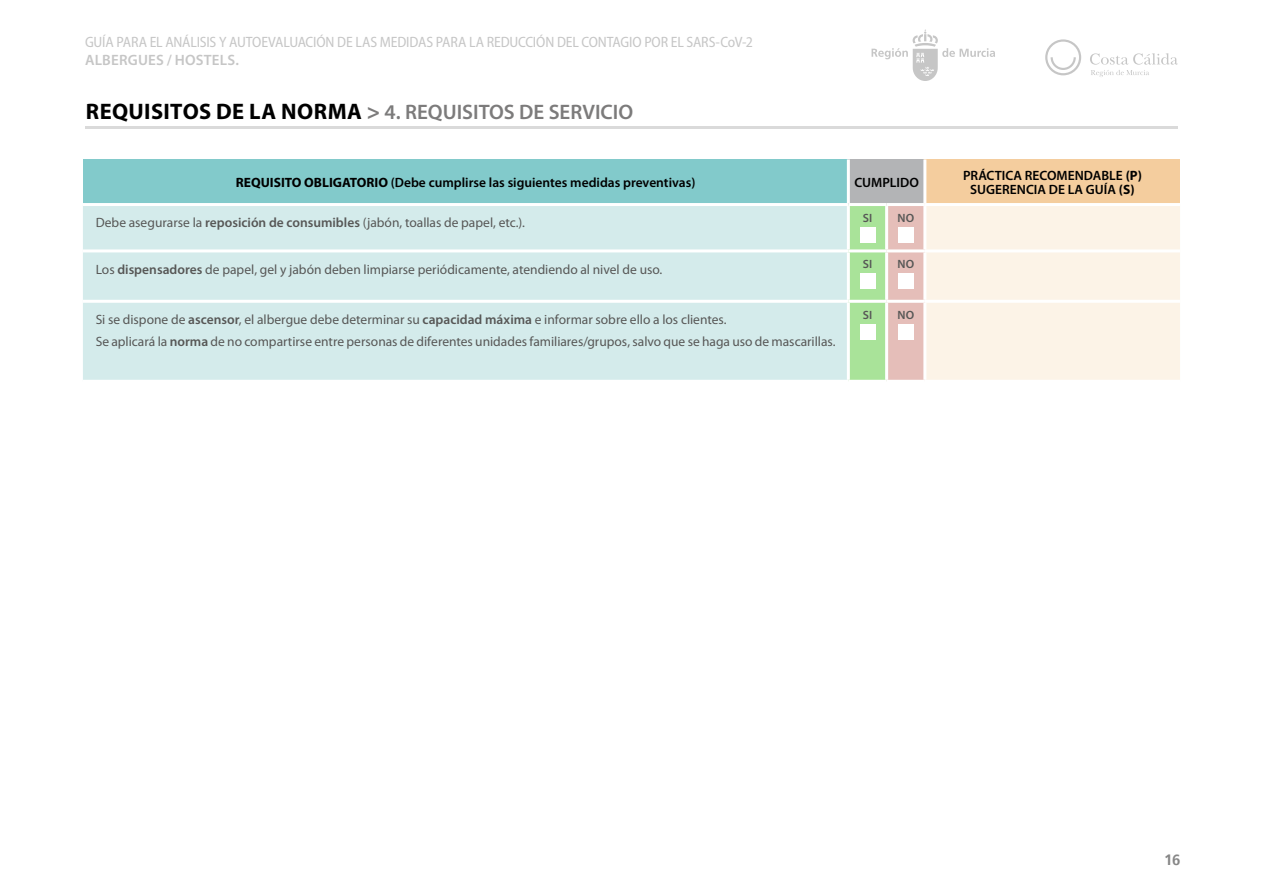
<style>
.page{position:relative;width:1263px;height:893px;background:#fff}
.page>*{position:absolute;margin:0;border:0;box-sizing:border-box;transform-origin:0 0}
.t1{font:600 21px "Myriad Pro";color:#7c7b7b}
.t2{font:semi-condensed 15px "Myriad Pro";letter-spacing:-.015em;color:#c6c6c6}
.t3{font:600 15px "Myriad Pro";letter-spacing:.015em;color:#c6c6c6}
.t4{font:700 15px "Frutiger 65";color:#878787}
.t5{font:13.5px/22.2px "Myriad Pro";color:#575756}
.t6{font:600 13.5px/13.5px "Myriad Pro";color:#000;text-align:center}
.t7{font:600 12px "Myriad Pro";letter-spacing:.005em;color:#575756}
.s1{font-weight:700;font-size:22.5px;color:#000}
.s2{font-weight:700;font-size:22.5px}
.s3{font-weight:700}
.s4{font-weight:600}
</style>
<div class="page">
<hr style="left:85px;top:126px;width:1093px;height:2px;background:#dadada">
<svg style="left:871px;top:29px;width:124px;height:52px"></svg>
<svg style="left:1045px;top:39px;width:36px;height:36px"></svg>
<svg style="left:1090px;top:53px;width:88px;height:24px"></svg>
<div style="left:83px;top:159px;width:765px;height:46px;background:#82cacb"></div>
<div style="left:848px;top:159px;width:77px;height:46px;background:#b3b4b6"></div>
<div style="left:925px;top:159px;width:255px;height:46px;background:#f4cd9e"></div>
<div style="left:83px;top:206px;width:764px;height:174px;background:#d4ebeb"></div>
<svg style="left:850px;top:206px;width:330px;height:174px;background:#f1ecdb"></svg>
<hr style="left:847px;top:159px;width:3px;height:44px;background:#fff">
<hr style="left:923px;top:159px;width:3px;height:44px;background:#fff">
<hr style="left:885px;top:206px;width:3px;height:43px;background:#fff">
<hr style="left:923px;top:206px;width:3px;height:43px;background:#fff">
<hr style="left:885px;top:252px;width:3px;height:48px;background:#fff">
<hr style="left:923px;top:252px;width:3px;height:48px;background:#fff">
<hr style="left:885px;top:303px;width:3px;height:77px;background:#fff">
<hr style="left:923px;top:303px;width:3px;height:77px;background:#fff">
<hr style="left:83px;top:249px;width:765px;height:3px;background:#fff">
<hr style="left:925px;top:249px;width:255px;height:3px;background:#fff">
<hr style="left:83px;top:300px;width:765px;height:3px;background:#fff">
<hr style="left:925px;top:300px;width:255px;height:3px;background:#fff">
<hr style="left:848px;top:203px;width:39px;height:3px;background:#fff">
<hr style="left:887px;top:203px;width:38px;height:3px;background:#fff">
<hr style="left:848px;top:249px;width:39px;height:3px;background:#fff">
<hr style="left:887px;top:249px;width:38px;height:3px;background:#fff">
<hr style="left:848px;top:300px;width:39px;height:3px;background:#fff">
<hr style="left:887px;top:300px;width:38px;height:3px;background:#fff">
<hr style="left:83px;top:203px;width:765px;height:3px;background:#fff">
<hr style="left:925px;top:203px;width:255px;height:3px;background:#fff">
<div style="left:860px;top:227px;width:15px;height:16px;background:#fff"></div>
<div style="left:898px;top:227px;width:15px;height:16px;background:#fff"></div>
<div style="left:860px;top:273px;width:15px;height:16px;background:#fff"></div>
<div style="left:898px;top:273px;width:15px;height:16px;background:#fff"></div>
<div style="left:860px;top:324px;width:15px;height:15px;background:#fff"></div>
<div style="left:898px;top:324px;width:15px;height:15px;background:#fff"></div>
<p class="t2" style="left:85px;top:34px;width:669px">GUÍA PARA EL ANÁLISIS Y AUTOEVALUACIÓN DE LAS MEDIDAS PARA LA REDUCCIÓN DEL CONTAGIO POR EL SARS-CoV-2</p>
<p class="t3" style="left:85px;top:51px;width:155px">ALBERGUES / HOSTELS.</p>
<h1 class="t1" style="left:86px;top:99px;width:549px"><span class="s1">REQUISITOS DE LA NORMA</span> <span class="s2">&gt;</span> 4. REQUISITOS DE SERVICIO</h1>
<p class="t6" style="left:236px;top:175px;width:461px"><span class="s3">REQUISITO OBLIGATORIO</span> (Debe cumplirse las siguientes medidas preventivas)</p>
<p class="t6" style="left:854px;top:175px;width:66px">CUMPLIDO</p>
<p class="t6" style="left:963px;top:169px;width:180px">PRÁCTICA RECOMENDABLE <span class="s3">(P)<br></span>SUGERENCIA DE LA GUÍA <span class="s3">(S)</span></p>
<p class="t5" style="left:96px;top:212px;width:431px">Debe asegurarse la <span class="s4">reposición de consumibles</span> (jabón, toallas de papel, etc.).</p>
<p class="t7" style="left:863px;top:210px;width:11px">SI</p>
<p class="t7" style="left:897px;top:210px;width:18px">NO</p>
<p class="t5" style="left:96px;top:258px;width:568px">Los <span class="s4">dispensadores</span> de papel, gel y jabón deben limpiarse periódicamente, atendiendo al nivel de uso.</p>
<p class="t7" style="left:863px;top:257px;width:11px">SI</p>
<p class="t7" style="left:897px;top:257px;width:18px">NO</p>
<p class="t5" style="left:96px;top:308px;width:741px">Si se dispone de <span class="s4">ascensor</span>, el albergue debe determinar su <span class="s4">capacidad máxima</span> e informar sobre ello a los clientes.<br>Se aplicará la <span class="s4">norma</span> de no compartirse entre personas de diferentes unidades familiares/grupos, salvo que se haga uso de mascarillas.</p>
<p class="t7" style="left:863px;top:307px;width:11px">SI</p>
<p class="t7" style="left:897px;top:307px;width:18px">NO</p>
<p class="t4" style="left:1164px;top:851px;width:18px">16</p>
</div>
